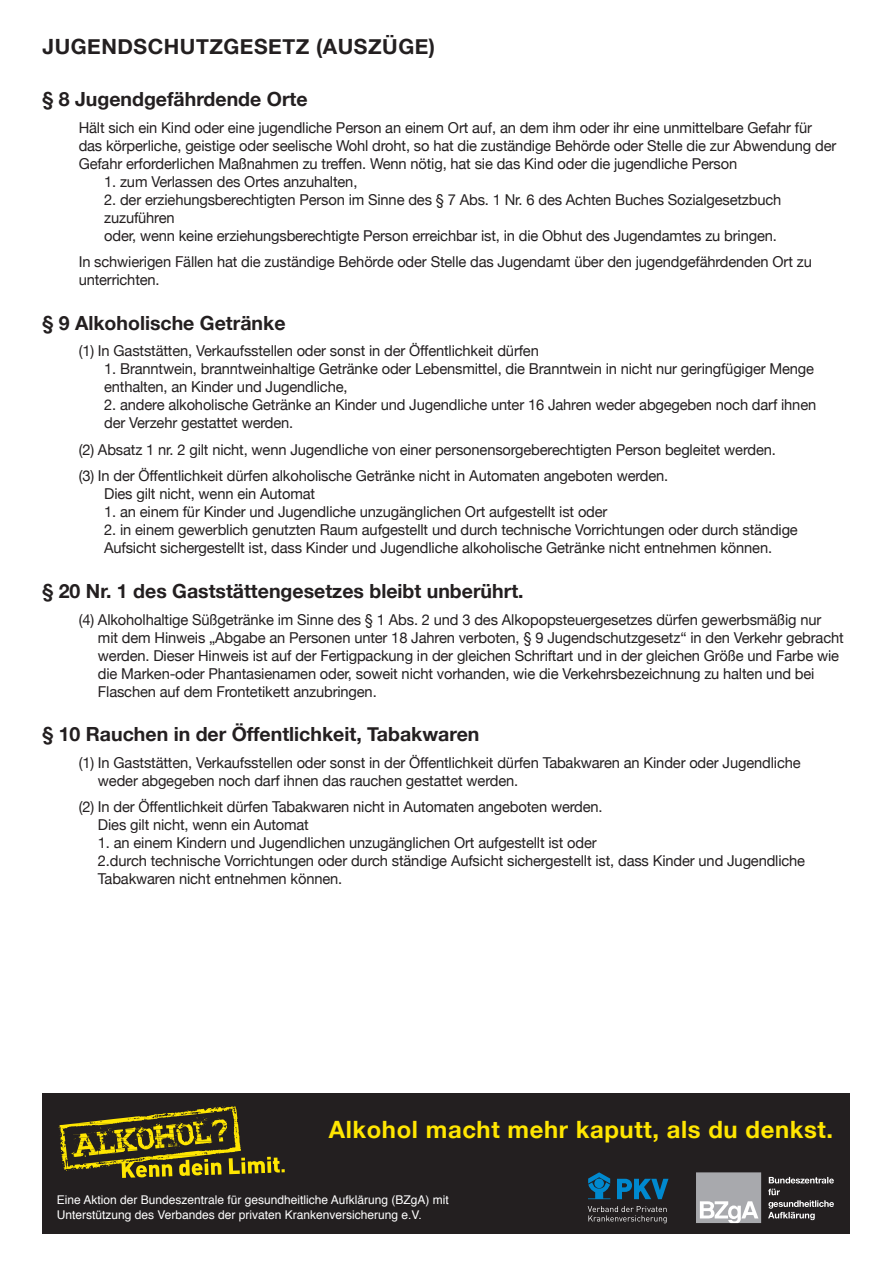
<style>
.page{position:relative;width:893px;height:1263px;background:#fff}
.page>*{position:absolute;margin:0;border:0;box-sizing:border-box;transform-origin:0 0}
.t1{font:700 23.85px "Helvetica Neue";letter-spacing:.025em;color:#ffe601}
.Head{font:700 21px "Helvetica Neue";letter-spacing:.025em;color:#231f20}
.Subhead{font:700 19.5px "Helvetica Neue";color:#231f20}
.copy{font:15px/18px "Helvetica Neue";letter-spacing:-.01em;color:#231f20}
.t2{font:12px/14.4px "Helvetica";color:#fff}
</style>
<div class="page">
<div style="left:43px;top:1093px;width:807px;height:140px;background:#231f20"></div>
<svg style="left:59px;top:1106px;width:226px;height:72px"></svg>
<div style="left:696px;top:1172px;width:65px;height:51px;background:#a8a9ad"></div>
<svg style="left:768px;top:1177px;width:66px;height:43px"></svg>
<svg style="left:700px;top:1201px;width:58px;height:22px"></svg>
<svg style="left:588px;top:1206px;width:79px;height:17px"></svg>
<svg style="left:617px;top:1179px;width:51px;height:20px"></svg>
<svg style="left:588px;top:1172px;width:22px;height:27px"></svg>
<p class="Head" style="left:43px;top:31px;width:394px">JUGENDSCHUTZGESETZ (AUSZÜGE)</p>
<p class="Subhead" style="left:43px;top:84px;width:267px">§ 8 Jugendgefährdende Orte</p>
<p class="copy" style="left:79px;top:119px;width:759px">Hält sich ein Kind oder eine jugendliche Person an einem Ort auf, an dem ihm oder ihr eine unmittelbare Gefahr für das körperliche, geistige oder seelische Wohl droht, so hat die zuständige Behörde oder Stelle die zur Abwendung der<br>Gefahr erforderlichen Maßnahmen zu treffen. Wenn nötig, hat sie das Kind oder die jugendliche Person</p>
<p class="copy" style="left:104px;top:173px;width:255px">1. zum Verlassen des Ortes anzuhalten,</p>
<p class="copy" style="left:104px;top:191px;width:679px">2. der erziehungsberechtigten Person im Sinne des § 7 Abs. 1 Nr. 6 des Achten Buches Sozialgesetzbuch zuzuführen<br>oder, wenn keine erziehungsberechtigte Person erreichbar ist, in die Obhut des Jugendamtes zu bringen.</p>
<p class="copy" style="left:79px;top:254px;width:735px">In schwierigen Fällen hat die zuständige Behörde oder Stelle das Jugendamt über den jugendgefährdenden Ort zu unterrichten.</p>
<p class="Subhead" style="left:43px;top:308px;width:244px">§ 9 Alkoholische Getränke</p>
<p class="copy" style="left:79px;top:343px;width:462px">(1) In Gaststätten, Verkaufsstellen oder sonst in der Öffentlichkeit dürfen</p>
<p class="copy" style="left:104px;top:361px;width:711px">1. Branntwein, branntweinhaltige Getränke oder Lebensmittel, die Branntwein in nicht nur geringfügiger Menge enthalten, an Kinder und Jugendliche,</p>
<p class="copy" style="left:104px;top:397px;width:714px">2. andere alkoholische Getränke an Kinder und Jugendliche unter 16 Jahren weder abgegeben noch darf ihnen der Verzehr gestattet werden.</p>
<p class="copy" style="left:79px;top:441px;width:699px">(2) Absatz 1 nr. 2 gilt nicht, wenn Jugendliche von einer personensorgeberechtigten Person begleitet werden.</p>
<p class="copy" style="left:104px;top:468px;width:566px;text-indent:-26px">(3) In der Öffentlichkeit dürfen alkoholische Getränke nicht in Automaten angeboten werden.<br>Dies gilt nicht, wenn ein Automat</p>
<p class="copy" style="left:104px;top:504px;width:505px">1. an einem für Kinder und Jugendliche unzugänglichen Ort aufgestellt ist oder</p>
<p class="copy" style="left:104px;top:522px;width:695px">2. in einem gewerblich genutzten Raum aufgestellt und durch technische Vorrichtungen oder durch ständige<br>Aufsicht sichergestellt ist, dass Kinder und Jugendliche alkoholische Getränke nicht entnehmen können.</p>
<p class="Subhead" style="left:43px;top:576px;width:483px">§ 20 Nr. 1 des Gaststättengesetzes bleibt unberührt.</p>
<p class="copy" style="left:98px;top:611px;width:747px;text-indent:-19px">(4) Alkoholhaltige Süßgetränke im Sinne des § 1 Abs. 2 und 3 des Alkopopsteuergesetzes dürfen gewerbsmäßig nur mit dem Hinweis „Abgabe an Personen unter 18 Jahren verboten, § 9 Jugendschutzgesetz“ in den Verkehr gebracht werden. Dieser Hinweis ist auf der Fertigpackung in der gleichen Schriftart und in der gleichen Größe und Farbe wie die Marken-oder Phantasienamen oder, soweit nicht vorhanden, wie die Verkehrsbezeichnung zu halten und bei Flaschen auf dem Frontetikett anzubringen.</p>
<p class="Subhead" style="left:43px;top:719px;width:438px">§ 10 Rauchen in der Öffentlichkeit, Tabakwaren</p>
<p class="copy" style="left:98px;top:754px;width:704px;text-indent:-19px">(1) In Gaststätten, Verkaufsstellen oder sonst in der Öffentlichkeit dürfen Tabakwaren an Kinder oder Jugendliche weder abgegeben noch darf ihnen das rauchen gestattet werden.</p>
<p class="copy" style="left:98px;top:799px;width:506px;text-indent:-19px">(2) In der Öffentlichkeit dürfen Tabakwaren nicht in Automaten angeboten werden.<br>Dies gilt nicht, wenn ein Automat</p>
<p class="copy" style="left:98px;top:835px;width:709px">1. an einem Kindern und Jugendlichen unzugänglichen Ort aufgestellt ist oder<br>2.durch technische Vorrichtungen oder durch ständige Aufsicht sichergestellt ist, dass Kinder und Jugendliche<br>Tabakwaren nicht entnehmen können.</p>
<p class="t1" style="left:329px;top:1111px;width:506px">Alkohol macht mehr kaputt, als du denkst.</p>
<p class="t2" style="left:57px;top:1193px;width:394px">Eine Aktion der Bundeszentrale für gesundheitliche Aufklärung (BZgA) mit<br>Unterstützung des Verbandes der privaten Krankenversicherung e.V.</p>
</div>
